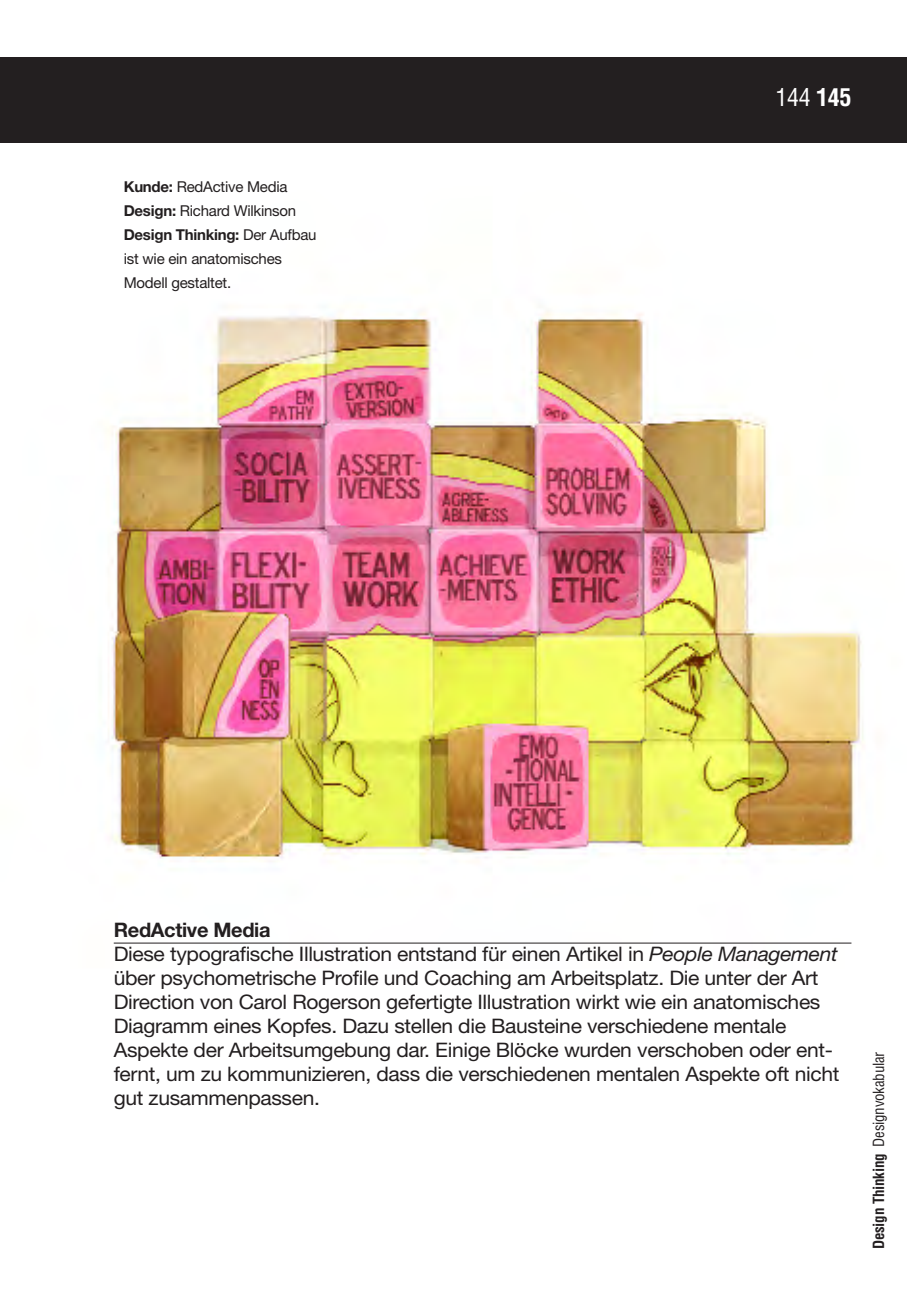
<style>
.page{position:relative;width:907px;height:1304px;background:#fff}
.page>*{position:absolute;margin:0;border:0;box-sizing:border-box;transform-origin:0 0}
.t1{font:condensed 24px "Helvetica";color:#fff}
.t2{font:20px/24px "Helvetica Neue";letter-spacing:-.015em;color:#231f20;scale:1.05 1}
.t3{font:15px/24px "Helvetica Neue";letter-spacing:-.015em;color:#231f20}
.t4{font:condensed 15px "Helvetica";letter-spacing:-.015em;color:#231f20}
.s1{font-weight:700}
.s2{font-style:italic}
</style>
<div class="page">
<img style="left:0;top:57px;width:906px;height:887px">
<p class="t3" style="left:124px;top:176px;width:194px"><span class="s1">Kunde:</span> RedActive Media<br><span class="s1">Design:</span> Richard Wilkinson<br><span class="s1">Design Thinking:</span> Der Aufbau ist wie ein anatomisches<br>Modell gestaltet.</p>
<p class="t1" style="left:775px;top:84px;width:77px">144 <span class="s1">145</span></p>
<p class="t2" style="left:114px;top:919px;width:692px"><span class="s1">RedActive Media<br></span>Diese typografische Illustration entstand für einen Artikel in <span class="s2">People Management </span>über psychometrische Profile und Coaching am Arbeitsplatz. Die unter der Art Direction von Carol Rogerson gefertigte Illustration wirkt wie ein anatomisches Diagramm eines Kopfes. Dazu stellen die Bausteine verschiedene mentale Aspekte der Arbeitsumgebung dar. Einige Blöcke wurden verschoben oder ent&shy;fernt, um zu kommunizieren, dass die verschiedenen mentalen Aspekte oft nicht gut zusammenpassen.</p>
<p class="t4" style="left:869px;top:1248px;width:199px;rotate:-90deg"><span class="s1">Design Thinking</span> Designvokabular</p>
</div>
